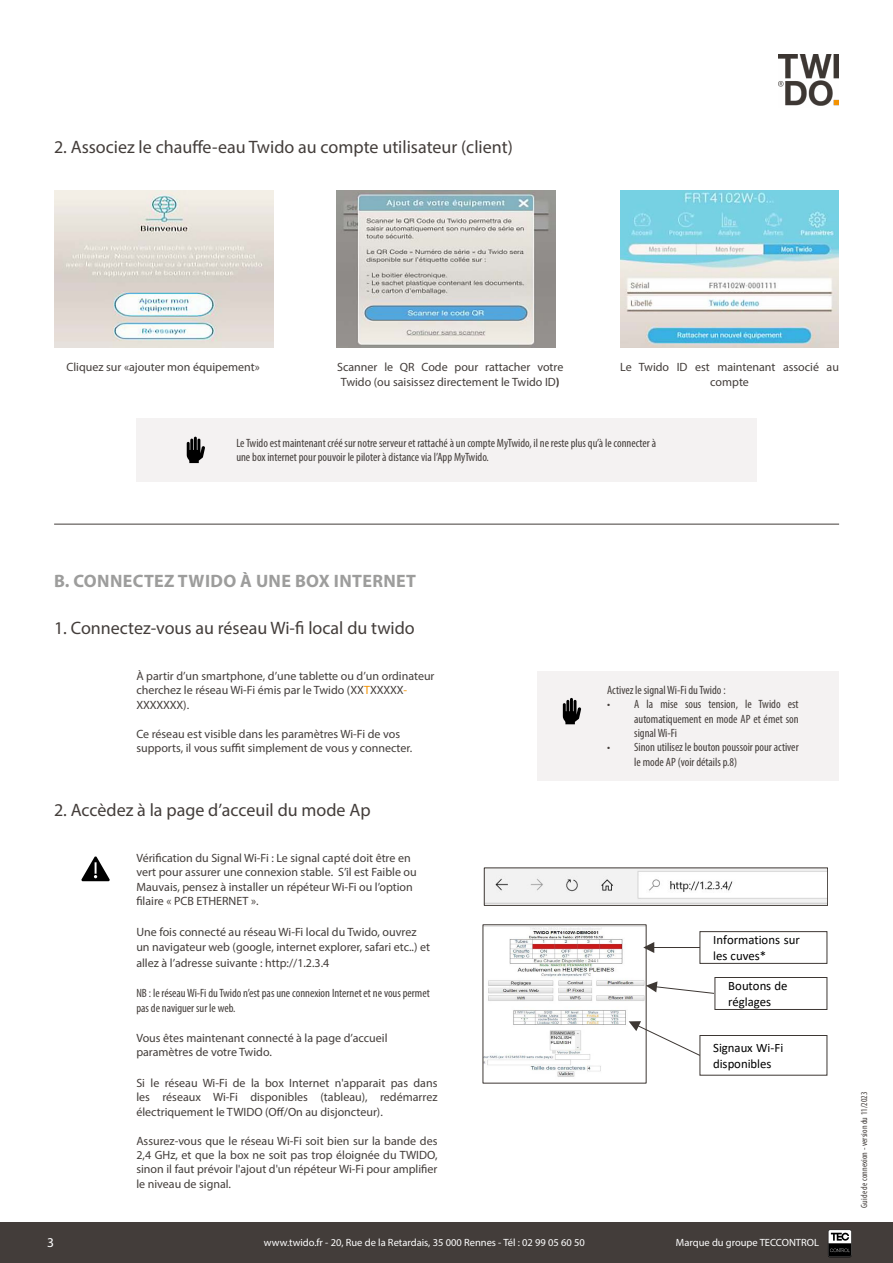
<style>
.page{position:relative;width:893px;height:1263px;background:#fff}
.page>*{position:absolute;margin:0;border:0;box-sizing:border-box;transform-origin:0 0}
.t1{font:18px "Myriad Pro";color:#433d3a}
.t2{font:700 18px "Myriad Pro";letter-spacing:.02em;color:#9d9d9c}
.t3{font:13.5px "Myriad Pro";color:#fff}
.t4{font:12.75px/15.5px "Calibri";letter-spacing:-.005em;color:#000}
.t5{font:12px/14.4px "Myriad Pro";color:#433d3a}
.t6{font:condensed 12px/14.4px "Myriad Pro";color:#433d3a}
.t7{font:10.5px "Myriad Pro";color:#fff}
.t8{font:condensed 9px "Myriad Pro";letter-spacing:.01em;color:#433d3a}
.s1{font-weight:700}
.s2{color:#f39200}
</style>
<div class="page">
<div style="left:0;top:1222px;width:893px;height:41px;background:#433d3a"></div>
<svg style="left:828px;top:1230px;width:24px;height:27px"></svg>
<img style="left:779px;top:54px;width:60px;height:52px">
<div style="left:136px;top:418px;width:621px;height:64px;background:#f4f2f2"></div>
<div style="left:538px;top:671px;width:301px;height:109px;background:#f4f2f2"></div>
<svg style="left:187px;top:437px;width:18px;height:26px"></svg>
<svg style="left:563px;top:698px;width:18px;height:26px"></svg>
<svg style="left:81px;top:856px;width:29px;height:25px"></svg>
<hr style="left:54px;top:524px;width:785px;height:1px;background:#433d3a">
<img style="left:486px;top:870px;width:340px;height:34px">
<div style="left:484px;top:868px;width:344px;height:38px;border:1px solid #3d3733"></div>
<img style="left:485px;top:926px;width:159px;height:151px">
<svg style="left:646px;top:981px;width:68px;height:13px"></svg>
<div style="left:699px;top:931px;width:128px;height:33px;border:1px solid #3d3733"></div>
<hr style="left:652px;top:947px;width:48px;height:1px;background:#3d3733">
<svg style="left:643px;top:942px;width:11px;height:11px"></svg>
<div style="left:714px;top:977px;width:113px;height:33px;border:1px solid #3d3733"></div>
<div style="left:699px;top:1035px;width:128px;height:41px;border:1px solid #3d3733"></div>
<svg style="left:629px;top:1021px;width:72px;height:36px"></svg>
<img style="left:337px;top:191px;width:219px;height:157px">
<img style="left:54px;top:191px;width:219px;height:157px">
<img style="left:620px;top:191px;width:219px;height:157px">
<h1 class="t1" style="left:54px;top:136px;width:460px">2. Associez le chauffe-eau Twido au compte utilisateur (client)</h1>
<p class="t5" style="left:67px;top:360px;width:195px">Cliquez sur «ajouter mon équipement»</p>
<p class="t5" style="left:337px;top:360px;width:228px;text-align:center">Scanner le QR Code pour rattacher votre<br>Twido (ou saisissez directement le Twido ID<span class="s1">)</span></p>
<p class="t5" style="left:620px;top:360px;width:220px;text-align:center">Le Twido ID est maintenant associé au compte</p>
<p class="t6" style="left:236px;top:436px;width:421px">Le Twido est maintenant créé sur notre serveur et rattaché à un compte MyTwido, il ne reste plus qu’à le connecter à une box internet pour pouvoir le piloter à distance via l’App MyTwido.</p>
<h1 class="t2" style="left:54px;top:569px;width:363px">B. CONNECTEZ TWIDO À UNE BOX INTERNET</h1>
<h1 class="t1" style="left:54px;top:617px;width:362px">1. Connectez-vous au réseau Wi-fi local du twido</h1>
<p class="t5" style="left:136px;top:668px;width:300px">À partir d’un smartphone, d’une tablette ou d’un ordinateur cherchez le réseau Wi-Fi émis par le Twido (XX<span class="s2">T</span>XXXXX<span class="s2">-<br></span>XXXXXXX).</p>
<p class="t5" style="left:136px;top:726px;width:277px">Ce réseau est visible dans les paramètres Wi-Fi de vos supports, il vous suffit simplement de vous y connecter.</p>
<h1 class="t1" style="left:54px;top:799px;width:318px">2. Accèdez à la page d’acceuil du mode Ap</h1>
<p class="t5" style="left:136px;top:850px;width:282px">Vérification du Signal Wi-Fi : Le signal capté doit être en vert pour assurer une connexion stable. S’il est Faible ou Mauvais, pensez à installer un répéteur Wi-Fi ou l’option filaire « PCB ETHERNET ».</p>
<p class="t5" style="left:136px;top:925px;width:295px">Une fois connecté au réseau Wi-Fi local du Twido, ouvrez un navigateur web (google, internet explorer, safari etc..) et</p>
<p class="t5" style="left:136px;top:955px;width:195px">allez à l’adresse suivante : http://1.2.3.4</p>
<p class="t6" style="left:136px;top:986px;width:295px">NB : le réseau Wi-Fi du Twido n’est pas une connexion Internet et ne vous permet pas de naviguer sur le web.</p>
<p class="t5" style="left:136px;top:1030px;width:253px">Vous êtes maintenant connecté à la page d’accueil paramètres de votre Twido.</p>
<p class="t5" style="left:136px;top:1075px;width:303px;text-align:justify">Si le réseau Wi-Fi de la box Internet n'apparait pas dans les réseaux Wi-Fi disponibles (tableau), redémarrez électriquement le TWIDO (Off/On au disjoncteur).</p>
<p class="t5" style="left:136px;top:1133px;width:303px;text-align:justify">Assurez-vous que le réseau Wi-Fi soit bien sur la bande des 2,4 GHz, et que la box ne soit pas trop éloignée du TWIDO, sinon il faut prévoir l'ajout d'un répéteur Wi-Fi pour amplifier le niveau de signal.</p>
<p class="t6" style="left:607px;top:682px;width:120px">Activez le signal Wi-Fi du Twido :</p>
<p class="t6" style="left:634px;top:697px;width:166px;text-align:justify;text-indent:-27px">• A la mise sous tension, le Twido est automatiquement en mode AP et émet son signal Wi-Fi</p>
<p class="t6" style="left:634px;top:740px;width:166px;text-indent:-27px">• Sinon utilisez le bouton poussoir pour activer le mode AP (voir détails p.8)</p>
<p class="t4" style="left:713px;top:932px;width:88px">Informations sur les cuves*</p>
<p class="t4" style="left:728px;top:978px;width:61px">Boutons de réglages</p>
<p class="t4" style="left:713px;top:1040px;width:72px">Signaux Wi-Fi disponibles</p>
<p class="t3" style="left:47px;top:1234px;width:8px">3</p>
<p class="t7" style="left:264px;top:1236px;width:322px">www.twido.fr - 20, Rue de la Retardais, 35 000 Rennes - Tél : 02 99 05 60 50</p>
<p class="t7" style="left:676px;top:1236px;width:145px">Marque du groupe TECCONTROL</p>
<p class="t8" style="left:859px;top:1207px;width:118px;rotate:-90deg">Guide de connexion - version du 11/2023</p>
</div>
